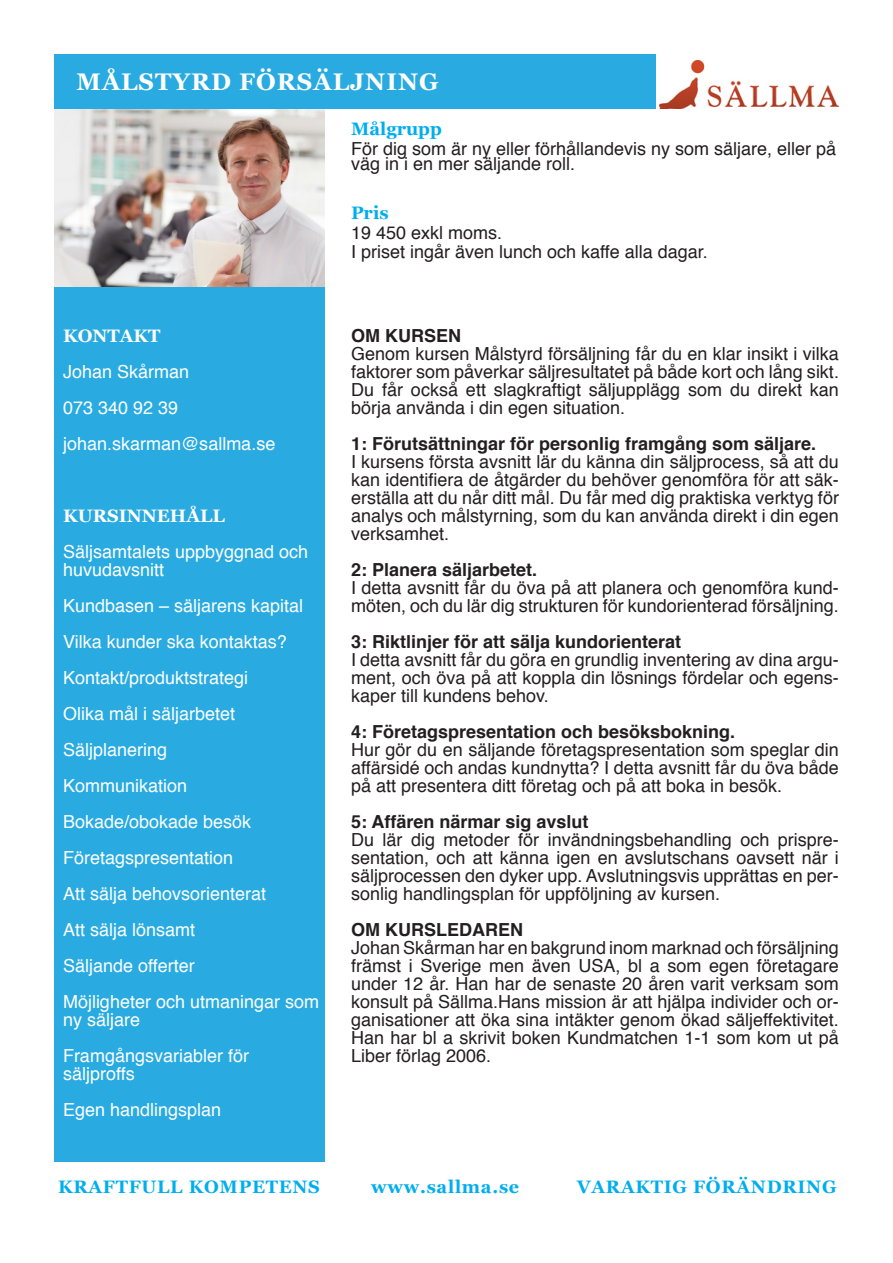
<style>
.page{position:relative;width:893px;height:1263px;background:#fff}
.page>*{position:absolute;margin:0;border:0;box-sizing:border-box;transform-origin:0 0}
.rubrik_1{font:700 24px "Georgia";letter-spacing:.04em;color:#fff}
.Brödtext{font:18px/18px "Helvetica";color:#231f20;text-align:justify}
.Bröd_3{font:18px/18px "Helvetica";color:#fff}
.Brödrubrik{font:700 18px "Helvetica";color:#231f20}
.Brödtext_2{font:18px/15px "Helvetica";color:#231f20}
.slogan{font:700 18px "Georgia";letter-spacing:.04em;color:#00aeef}
.Rubrik_3{font:700 18px "Georgia";color:#fff}
.Rubrik_2{font:700 18px "Georgia";color:#00aeef}
.Brödtext_2-2{font:700 18px "Georgia";color:#00aeef}
</style>
<div class="page">
<div style="left:54px;top:108px;width:270px;height:1053px;background:#29abe2"></div>
<img style="left:54px;top:109px;width:270px;height:177px">
<img style="left:660px;top:60px;width:179px;height:48px">
<div style="left:54px;top:54px;width:602px;height:54px;background:#29abe2"></div>
<p class="rubrik_1" style="left:76px;top:66px;width:364px">MÅLSTYRD FÖRSÄLJNING</p>
<p class="Rubrik_3" style="left:63px;top:324px;width:99px">KONTAKT</p>
<p class="Bröd_3" style="left:63px;top:363px;width:128px">Johan Skårman</p>
<p class="Bröd_3" style="left:63px;top:399px;width:117px">073 340 92 39</p>
<p class="Bröd_3" style="left:63px;top:435px;width:214px">johan.skarman@sallma.se</p>
<p class="Rubrik_3" style="left:63px;top:504px;width:163px">KURSINNEHÅLL</p>
<p class="Bröd_3" style="left:63px;top:543px;width:247px">Säljsamtalets uppbyggnad och huvudavsnitt</p>
<p class="Bröd_3" style="left:63px;top:597px;width:242px">Kundbasen – säljarens kapital</p>
<p class="Bröd_3" style="left:63px;top:633px;width:225px">Vilka kunder ska kontaktas?</p>
<p class="Bröd_3" style="left:63px;top:669px;width:187px">Kontakt/produktstrategi</p>
<p class="Bröd_3" style="left:63px;top:705px;width:174px">Olika mål i säljarbetet</p>
<p class="Bröd_3" style="left:63px;top:741px;width:106px">Säljplanering</p>
<p class="Bröd_3" style="left:63px;top:777px;width:126px">Kommunikation</p>
<p class="Bröd_3" style="left:63px;top:813px;width:190px">Bokade/obokade besök</p>
<p class="Bröd_3" style="left:63px;top:849px;width:172px">Företagspresentation</p>
<p class="Bröd_3" style="left:63px;top:885px;width:205px">Att sälja behovsorienterat</p>
<p class="Bröd_3" style="left:63px;top:921px;width:134px">Att sälja lönsamt</p>
<p class="Bröd_3" style="left:63px;top:957px;width:133px">Säljande offerter</p>
<p class="Bröd_3" style="left:63px;top:993px;width:258px">Möjligheter och utmaningar som ny säljare</p>
<p class="Bröd_3" style="left:63px;top:1047px;width:188px">Framgångsvariabler för säljproffs</p>
<p class="Bröd_3" style="left:63px;top:1101px;width:160px">Egen handlingsplan</p>
<p class="Rubrik_2" style="left:351px;top:117px;width:92px">Målgrupp</p>
<p class="Brödtext_2" style="left:351px;top:141px;width:487px">För dig som är ny eller förhållandevis ny som säljare, eller på väg in i en mer säljande roll.</p>
<p class="Brödtext_2-2" style="left:351px;top:201px;width:39px">Pris</p>
<p class="Brödtext_2" style="left:351px;top:225px;width:153px">19 450 exkl moms.</p>
<p class="Brödtext_2" style="left:351px;top:245px;width:358px">I priset ingår även lunch och kaffe alla dagar.</p>
<p class="Brödrubrik" style="left:351px;top:321px;width:111px">OM KURSEN</p>
<p class="Brödtext" style="left:351px;top:345px;width:489px">Genom kursen Målstyrd försäljning får du en klar insikt i vilka faktorer som påverkar säljresultatet på både kort och lång sikt.<br>Du får också ett slagkraftigt säljupplägg som du direkt kan börja använda i din egen situation.</p>
<p class="Brödrubrik" style="left:351px;top:429px;width:467px">1: Förutsättningar för personlig framgång som säljare.</p>
<p class="Brödtext" style="left:351px;top:453px;width:489px">I kursens första avsnitt lär du känna din säljprocess, så att du kan identifiera de åtgärder du behöver genomföra för att säk&shy;erställa att du når ditt mål. Du får med dig praktiska verktyg för analys och målstyrning, som du kan använda direkt i din egen verksamhet.</p>
<p class="Brödrubrik" style="left:351px;top:555px;width:188px">2: Planera säljarbetet.</p>
<p class="Brödtext" style="left:351px;top:579px;width:489px">I detta avsnitt får du öva på att planera och genomföra kund&shy;möten, och du lär dig strukturen för kundorienterad försäljning.</p>
<p class="Brödrubrik" style="left:351px;top:627px;width:332px">3: Riktlinjer för att sälja kundorienterat</p>
<p class="Brödtext" style="left:351px;top:651px;width:489px">I detta avsnitt får du göra en grundlig inventering av dina argu&shy;ment, och öva på att koppla din lösnings fördelar och egens&shy;kaper till kundens behov.</p>
<p class="Brödrubrik" style="left:351px;top:717px;width:386px">4: Företagspresentation och besöksbokning.</p>
<p class="Brödtext" style="left:351px;top:741px;width:489px">Hur gör du en säljande företagspresentation som speglar din affärsidé och andas kundnytta? I detta avsnitt får du öva både på att presentera ditt företag och på att boka in besök.</p>
<p class="Brödrubrik" style="left:351px;top:807px;width:239px">5: Affären närmar sig avslut</p>
<p class="Brödtext" style="left:351px;top:831px;width:489px">Du lär dig metoder för invändningsbehandling och prispre&shy;sentation, och att känna igen en avslutschans oavsett när i säljprocessen den dyker upp. Avslutningsvis upprättas en per&shy;sonlig handlingsplan för uppföljning av kursen.</p>
<p class="Brödrubrik" style="left:351px;top:915px;width:173px">OM KURSLEDAREN</p>
<p class="Brödtext" style="left:351px;top:939px;width:489px">Johan Skårman har en bakgrund inom marknad och försäljning främst i Sverige men även USA, bl a som egen företagare under 12 år. Han har de senaste 20 åren varit verksam som konsult på Sällma.Hans mission är att hjälpa individer och or&shy;ganisationer att öka sina intäkter genom ökad säljeffektivitet.<br>Han har bl a skrivit boken Kundmatchen 1-1 som kom ut på Liber förlag 2006.</p>
<p class="slogan" style="left:58px;top:1175px;width:263px">KRAFTFULL KOMPETENS</p>
<p class="slogan" style="left:371px;top:1175px;width:149px">www.sallma.se</p>
<p class="slogan" style="left:577px;top:1175px;width:261px">VARAKTIG FÖRÄNDRING</p>
</div>
